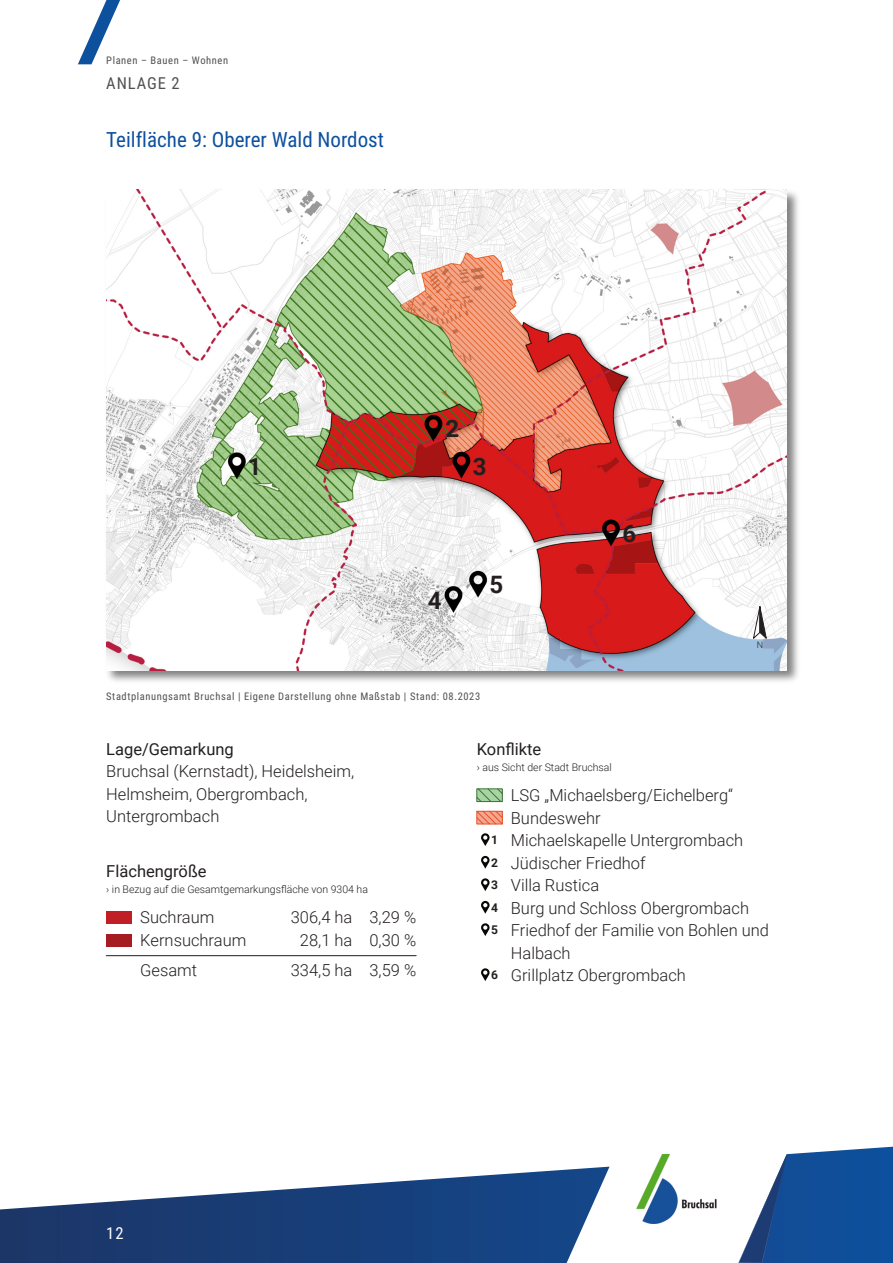
<style>
.page{position:relative;width:893px;height:1263px;background:#fff}
.page>*{position:absolute;margin:0;border:0;box-sizing:border-box;transform-origin:0 0}
.t1{font:700 24px "Roboto";color:#231f20}
.t2{font:21px "Roboto Condensed";color:#0d509e}
.t3{font:300 16.5px/22.5px "Roboto";color:#231f20}
.t4{font:16.5px "Roboto";color:#231f20}
.t5{font:16.5px "Roboto Condensed";letter-spacing:.055em;color:#52504f}
.t6{font:16.5px "Roboto Condensed";color:#fff}
.t7{font:700 12px/22.5px "Roboto";color:#231f20;text-align:justify}
.t8{font:10.5px "Roboto Condensed";letter-spacing:.055em;color:#52504f}
.t9{font:300 10.5px "Roboto";color:#231f20}
.t10{font:300 9px "Roboto";color:#231f20}
</style>
<div class="page">
<svg style="left:0;top:1147px;width:893px;height:116px"></svg>
<svg style="left:738px;top:1154px;width:49px;height:109px"></svg>
<svg style="left:78px;top:0;width:42px;height:64px"></svg>
<div style="left:106px;top:911px;width:26px;height:13px;background:#c02025"></div>
<div style="left:106px;top:934px;width:26px;height:12px;background:#a51d21"></div>
<hr style="left:106px;top:955px;width:310px;height:1px;background:#231f20">
<svg style="left:476px;top:810px;width:27px;height:15px"></svg>
<svg style="left:476px;top:788px;width:27px;height:15px"></svg>
<svg style="left:481px;top:833px;width:9px;height:13px"></svg>
<svg style="left:481px;top:856px;width:9px;height:13px"></svg>
<svg style="left:481px;top:878px;width:9px;height:13px"></svg>
<svg style="left:481px;top:901px;width:9px;height:13px"></svg>
<svg style="left:481px;top:923px;width:9px;height:13px"></svg>
<svg style="left:481px;top:968px;width:9px;height:13px"></svg>
<img style="left:107px;top:189px;width:691px;height:493px">
<img style="left:106px;top:190px;width:681px;height:480px">
<svg style="left:753px;top:602px;width:14px;height:38px"></svg>
<p class="t8" style="left:106px;top:56px;width:123px">Planen – Bauen – Wohnen</p>
<p class="t5" style="left:106px;top:77px;width:75px">ANLAGE 2</p>
<p class="t2" style="left:106px;top:132px;width:279px">Teilfläche 9: Oberer Wald Nordost</p>
<h1 class="t1" style="left:248px;top:457px;width:15px">1</h1>
<h1 class="t1" style="left:446px;top:419px;width:15px">2</h1>
<h1 class="t1" style="left:473px;top:457px;width:15px">3</h1>
<h1 class="t1" style="left:428px;top:591px;width:15px">4</h1>
<h1 class="t1" style="left:489px;top:575px;width:15px">5</h1>
<p class="t8" style="left:106px;top:692px;width:375px">Stadtplanungsamt Bruchsal | Eigene Darstellung ohne Maßstab | Stand: 08.2023</p>
<h1 class="t1" style="left:622px;top:524px;width:15px">6</h1>
<p class="t10" style="left:757px;top:641px;width:8px">N</p>
<p class="t4" style="left:106px;top:742px;width:129px">Lage/Gemarkung</p>
<p class="t3" style="left:106px;top:762px;width:249px">Bruchsal (Kernstadt), Heidelsheim,<br>Helmsheim, Obergrombach,<br>Untergrombach</p>
<p class="t4" style="left:106px;top:864px;width:102px">Flächengröße</p>
<p class="t9" style="left:106px;top:885px;width:263px">› in Bezug auf die Gesamtgemarkungsfläche von 9304 ha</p>
<p class="t3" style="left:140px;top:908px;width:108px">Suchraum<br>Kernsuchraum</p>
<p class="t3" style="left:140px;top:960px;width:58px">Gesamt</p>
<p class="t3" style="left:291px;top:908px;width:63px;text-align:center">306,4 ha<br>28,1 ha</p>
<p class="t3" style="left:291px;top:960px;width:63px">334,5 ha</p>
<p class="t3" style="left:369px;top:908px;width:48px">3,29 %<br>0,30 %</p>
<p class="t3" style="left:369px;top:960px;width:48px">3,59 %</p>
<p class="t4" style="left:477px;top:742px;width:66px">Konflikte</p>
<p class="t9" style="left:477px;top:763px;width:137px">› aus Sicht der Stadt Bruchsal</p>
<p class="t3" style="left:511px;top:786px;width:260px">LSG „Michaelsberg/Eichelberg“<br>Bundeswehr<br>Michaelskapelle Untergrombach<br>Jüdischer Friedhof<br>Villa Rustica<br>Burg und Schloss Obergrombach<br>Friedhof der Familie von Bohlen und<br>Halbach<br>Grillplatz Obergrombach</p>
<p class="t7" style="left:491px;top:830px;width:8px">1<br>2<br>3<br>4<br>5</p>
<p class="t7" style="left:491px;top:965px;width:8px">6</p>
<p class="t6" style="left:106px;top:1227px;width:19px">12</p>
</div>
